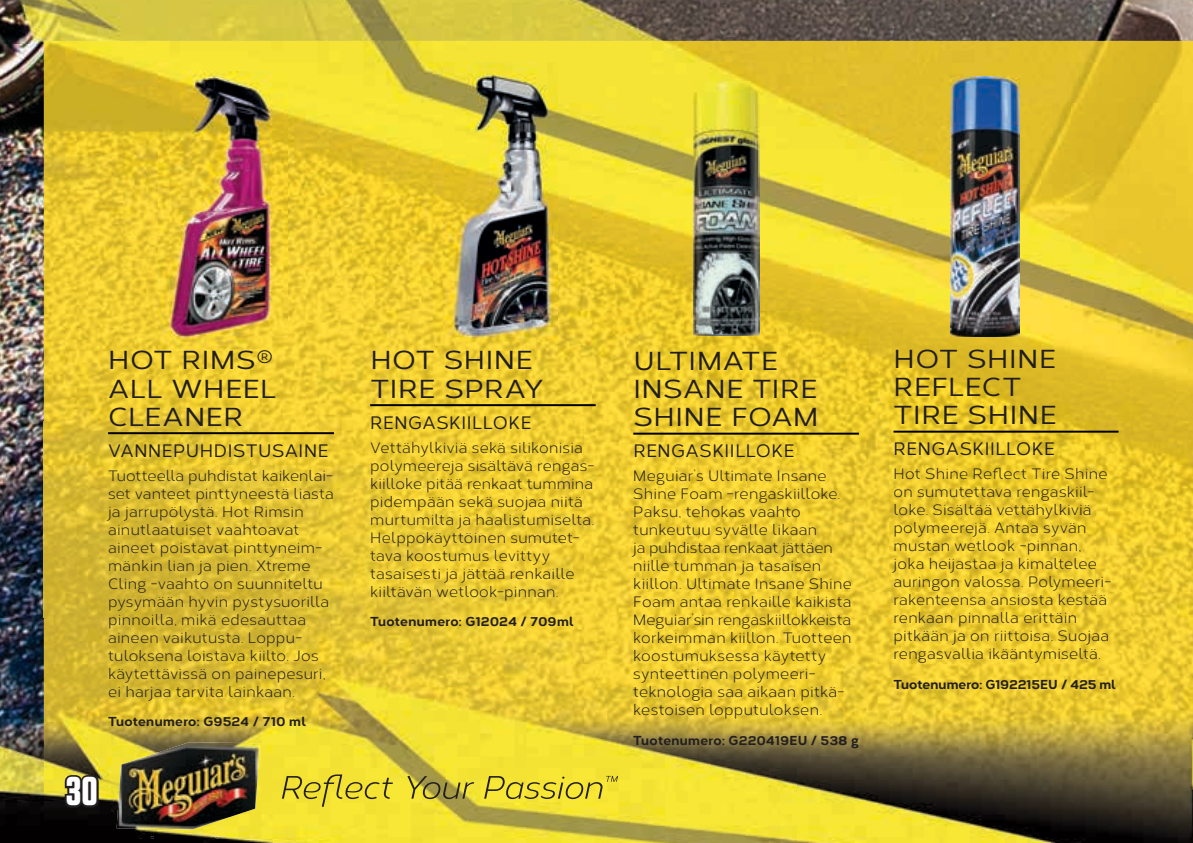
<style>
.page{position:relative;width:1193px;height:843px;background:#fff}
.page>*{position:absolute;margin:0;border:0;box-sizing:border-box;transform-origin:0 0}
.t1{font:700 40px "Tungsten";color:#fff}
.t2{font:500 26px/28px "Corbert";letter-spacing:.015em;color:#231f20;scale:1.1 1}
.t3{font:500 18px "Corbert";letter-spacing:.025em;color:#231f20}
.t4{font:15px/18px "Corbert";letter-spacing:.02em;color:#231f20}
.t5{font:800 13px "Corbert";letter-spacing:.03em;color:#231f20}
</style>
<div class="page">
<img style="left:0;top:420px;width:44px;height:198px">
<img style="left:44px;top:420px;width:1149px;height:198px">
<img style="left:0;top:0;width:1193px;height:44px">
<img style="left:0;top:44px;width:44px;height:376px">
<img style="left:44px;top:41px;width:136px;height:379px">
<img style="left:180px;top:41px;width:1013px;height:62px">
<img style="left:250px;top:103px;width:204px;height:317px">
<img style="left:524px;top:103px;width:669px;height:317px">
<img style="left:180px;top:348px;width:70px;height:72px">
<img style="left:454px;top:341px;width:70px;height:79px">
<img style="left:0;top:618px;width:1193px;height:224px">
<img style="left:159px;top:71px;width:128px;height:277px">
<img style="left:444px;top:63px;width:114px;height:278px">
<img style="left:951px;top:77px;width:69px;height:260px">
<hr style="left:370px;top:404px;width:226px;height:2px;background:#010101">
<hr style="left:893px;top:430px;width:226px;height:2px;background:#010101">
<hr style="left:108px;top:432px;width:226px;height:2px;background:#010101">
<img style="left:694px;top:82px;width:66px;height:254px">
<hr style="left:633px;top:432px;width:226px;height:2px;background:#010101">
<svg style="left:63px;top:772px;width:38px;height:37px"></svg>
<img style="left:117px;top:741px;width:143px;height:96px">
<svg style="left:282px;top:774px;width:111px;height:32px;background:#d5c530"></svg>
<svg style="left:407px;top:775px;width:67px;height:23px;background:#b0a438"></svg>
<svg style="left:484px;top:775px;width:134px;height:23px;background:#d3c430"></svg>
<svg style="left:1190px;top:838px;width:3px;height:5px"></svg>
<h2 class="t2" style="left:108px;top:344px;width:154px">HOT RIMS<sup>®<br></sup>ALL WHEEL<br>CLEANER</h2>
<p class="t3" style="left:108px;top:437px;width:222px">VANNEPUHDISTUSAINE</p>
<p class="t4" style="left:108px;top:465px;width:227px">Tuotteella puhdistat kaikenlai&shy;set vanteet pinttyneestä liasta ja jarrupölystä. Hot Rimsin ainutlaatuiset vaahtoavat aineet poistavat pinttyneim&shy;mänkin lian ja pien. Xtreme<br>Cling -vaahto on suunniteltu pysymään hyvin pystysuorilla pinnoilla, mikä edesauttaa aineen vaikutusta. Loppu&shy;tuloksena loistava kiilto. Jos käytettävissä on painepesuri, ei harjaa tarvita lainkaan.</p>
<p class="t5" style="left:108px;top:711px;width:199px">Tuotenumero: G9524 / 710 ml</p>
<h1 class="t1" style="left:66px;top:769px;width:33px">30</h1>
<h2 class="t2" style="left:370px;top:344px;width:159px">HOT SHINE<br>TIRE SPRAY</h2>
<p class="t3" style="left:370px;top:409px;width:163px">RENGASKIILLOKE</p>
<p class="t4" style="left:370px;top:437px;width:226px">Vettähylkiviä sekä silikonisia polymeereja sisältävä rengas&shy;kiilloke pitää renkaat tummina pidempään sekä suojaa niitä murtumilta ja haalistumiselta.<br>Helppokäyttöinen sumutet&shy;tava koostumus levittyy tasaisesti ja jättää renkaille kiiltävän wetlook-pinnan.</p>
<p class="t5" style="left:370px;top:611px;width:205px">Tuotenumero: G12024 / 709ml</p>
<h2 class="t2" style="left:633px;top:345px;width:170px">ULTIMATE<br>INSANE TIRE<br>SHINE FOAM</h2>
<p class="t3" style="left:633px;top:437px;width:163px">RENGASKIILLOKE</p>
<p class="t4" style="left:633px;top:465px;width:220px">Meguiar’s Ultimate Insane<br>Shine Foam -rengaskiilloke.<br>Paksu, tehokas vaahto tunkeutuu syvälle likaan<br>ja puhdistaa renkaat jättäen niille tumman ja tasaisen kiillon. Ultimate Insane Shine<br>Foam antaa renkaille kaikista<br>Meguiar’sin rengaskiillokkeista korkeimman kiillon. Tuotteen koostumuksessa käytetty synteettinen polymeeri&shy;teknologia saa aikaan pitkä&shy;kestoisen lopputuloksen.</p>
<p class="t5" style="left:633px;top:729px;width:227px">Tuotenumero: G220419EU / 538 g</p>
<h2 class="t2" style="left:894px;top:343px;width:150px">HOT SHINE<br>REFLECT<br>TIRE SHINE</h2>
<p class="t3" style="left:894px;top:435px;width:163px">RENGASKIILLOKE</p>
<p class="t4" style="left:893px;top:463px;width:219px">Hot Shine Reflect Tire Shine on sumutettava rengaskiil&shy;loke. Sisältää vettähylkiviä polymeerejä. Antaa syvän mustan wetlook -pinnan, joka heijastaa ja kimaltelee auringon valossa. Polymeeri&shy;rakenteensa ansiosta kestää renkaan pinnalla erittäin pitkään ja on riittoisa. Suojaa rengasvallia ikääntymiseltä.</p>
<p class="t5" style="left:893px;top:673px;width:224px">Tuotenumero: G192215EU / 425 ml</p>
</div>
